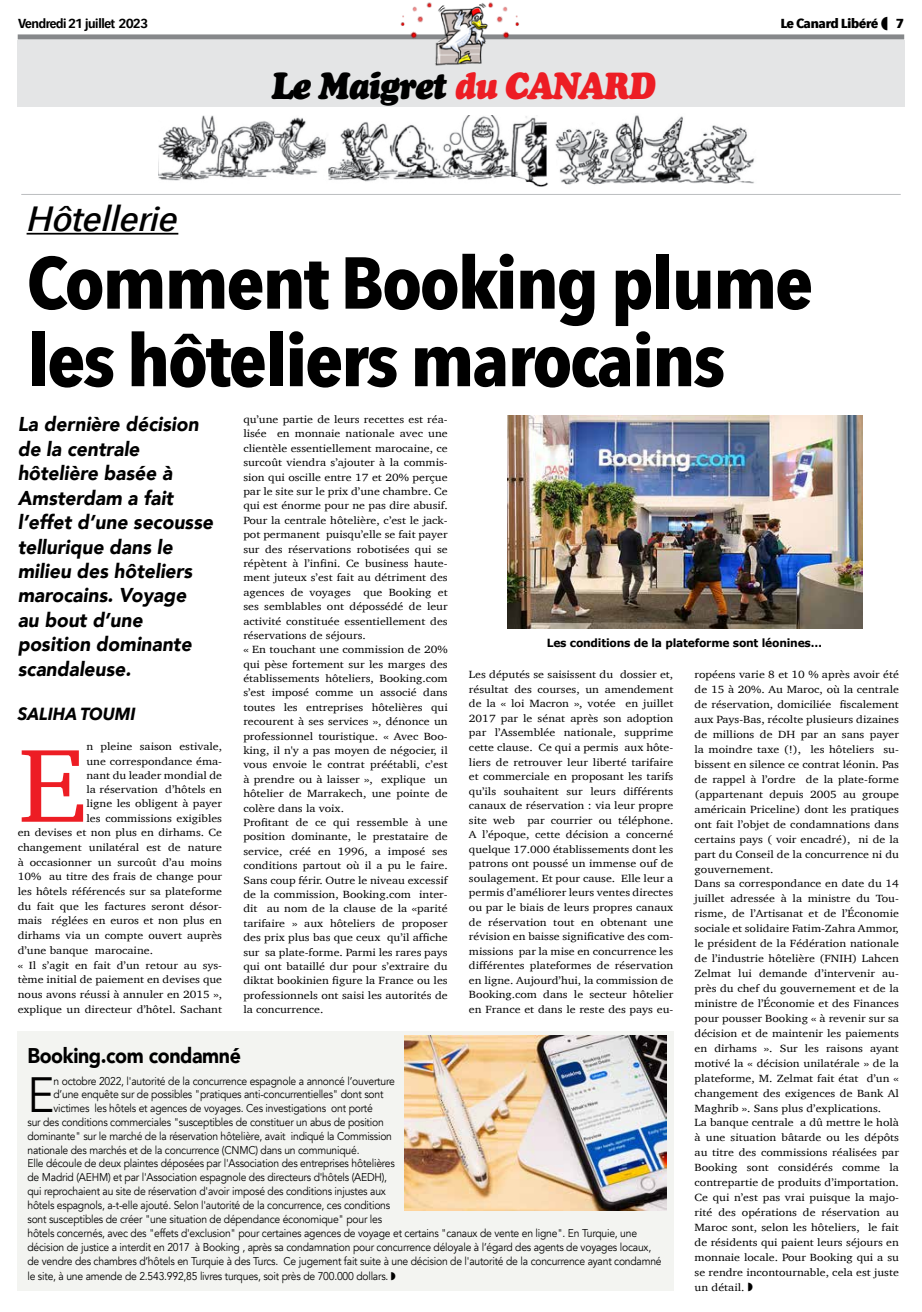
<style>
.page{position:relative;width:922px;height:1312px;background:#fff}
.page>*{position:absolute;margin:0;border:0;box-sizing:border-box;transform-origin:0 0}
.t1{font:106.25px "Charter";color:#ed1d24;scale:1.12 1}
.t2{font:700 72.5px/77.5px "Avenir Next Condensed";letter-spacing:-.03em;color:#000;scale:1.12 1}
.t3{font:49.38px "Avenir";color:#000;scale:.92 1}
.t4{font:italic 37.5px "Cooper Black Std";letter-spacing:-.04em;color:#000;scale:.9 1}
.t5{font:italic 500 34.88px "Avenir Next Condensed";letter-spacing:-.03em;color:#000;scale:1.33 1}
.t6{font:900 21.25px "Avenir";letter-spacing:-.02em;color:#000;scale:.92 1}
.t7{font:italic 900 20px/24.4px "Avenir";color:#000;scale:.95 1}
.t8{font:italic 700 17.5px "Avenir Next";color:#000;scale:.94 1}
.t9{font:600 13px "Avenir Next Condensed";letter-spacing:-.06em;color:#000;scale:1.25 1}
.t10{font:700 13px "Avenir Next Condensed";letter-spacing:-.04em;color:#000;scale:1.25 1}
.t11{font:11.25px "Avenir";letter-spacing:-.02em;color:#000;scale:.92 1}
.t12{font:700 11.25px "Verdana";letter-spacing:-.02em;color:#000;scale:.96 1}
.t13{font:10.75px/14.4px "Charter";color:#000;scale:1.12 1}
.s1{color:#ed1d24}
</style>
<div class="page">
<img style="left:159px;top:116px;width:389px;height:71px">
<img style="left:555px;top:115px;width:200px;height:70px">
<div style="left:17px;top:40px;width:887px;height:67px;background:#e4e5e6"></div>
<hr style="left:21px;top:194px;width:879px;height:1px;background:#bcbec0">
<div style="left:18px;top:34px;width:886px;height:5px;background:#86888a"></div>
<img style="left:395px;top:2px;width:131px;height:64px">
<hr style="left:27px;top:233px;width:151px;height:1px;background:#000">
<img style="left:507px;top:415px;width:355px;height:213px">
<div style="left:17px;top:1031px;width:656px;height:259px;background:#f3f4f1"></div>
<img style="left:404px;top:1035px;width:262px;height:174px">
<p class="t9" style="left:18px;top:12px;width:105px">Vendredi 21 juillet 2023</p>
<p class="t10" style="left:780px;top:15px;width:80px">Le Canard Libéré</p>
<p class="t10" style="left:895px;top:15px;width:8px">7</p>
<h3 class="t4" style="left:271px;top:63px;width:428px">Le Maigret <span class="s1">du CANARD</span></h3>
<h3 class="t5" style="left:27px;top:198px;width:116px">Hôtellerie</h3>
<h2 class="t2" style="left:27px;top:244px;width:703px">Comment Booking plume les hôteliers marocains</h2>
<h3 class="t7" style="left:18px;top:412px;width:207px">La dernière décision de la centrale hôtelière basée à<br>Amsterdam a fait l’effet d’une secousse tellurique dans le milieu des hôteliers marocains. Voyage<br>au bout d’une position dominante scandaleuse.</h3>
<h3 class="t8" style="left:18px;top:699px;width:127px">SALIHA TOUMI</h3>
<h1 class="t1" style="left:18px;top:693px;width:63px">E</h1>
<p class="t13" style="left:243px;top:412px;width:184px">qu’une partie de leurs recettes est réa&shy;lisée en monnaie nationale avec une clientèle essentiellement marocaine, ce surcoût viendra s’ajouter à la commis&shy;sion qui oscille entre 17 et 20% perçue par le site sur le prix d’une chambre. Ce qui est énorme pour ne pas dire abusif.<br>Pour la centrale hôtelière, c’est le jack&shy;pot permanent puisqu’elle se fait payer sur des réservations robotisées qui se répètent à l’infini. Ce business haute&shy;ment juteux s’est fait au détriment des agences de voyages que Booking et ses semblables ont dépossédé de leur activité constituée essentiellement des réservations de séjours.<br>« En touchant une commission de 20% qui pèse fortement sur les marges des établissements hôteliers, Booking.com s’est imposé comme un associé dans toutes les entreprises hôtelières qui recourent à ses services », dénonce un professionnel touristique. « Avec Boo&shy;king, il n'y a pas moyen de négocier, il vous envoie le contrat préétabli, c’est à prendre ou à laisser », explique un hôtelier de Marrakech, une pointe de colère dans la voix.<br>Profitant de ce qui ressemble à une position dominante, le prestataire de service, créé en 1996, a imposé ses conditions partout où il a pu le faire.<br>Sans coup férir. Outre le niveau excessif de la commission, Booking.com inter&shy;dit au nom de la clause de la «parité tarifaire » aux hôteliers de proposer des prix plus bas que ceux qu’il affiche sur sa plate-forme. Parmi les rares pays qui ont bataillé dur pour s’extraire du diktat bookinien figure la France ou les professionnels ont saisi les autorités de la concurrence.</p>
<p class="t12" style="left:546px;top:635px;width:288px">Les conditions de la plateforme sont léonines…</p>
<p class="t13" style="left:469px;top:667px;width:184px;text-align:justify">Les députés se saisissent du dossier et, résultat des courses, un amendement de la « loi Macron », votée en juillet 2017 par le sénat après son adoption par l’Assemblée nationale, supprime cette clause. Ce qui a permis aux hôte&shy;liers de retrouver leur liberté tarifaire et commerciale en proposant les tarifs qu’ils souhaitent sur leurs différents canaux de réservation : via leur propre site web par courrier ou téléphone.<br>A l’époque, cette décision a concerné quelque 17.000 établissements dont les patrons ont poussé un immense ouf de soulagement. Et pour cause. Elle leur a permis d’améliorer leurs ventes directes ou par le biais de leurs propres canaux de réservation tout en obtenant une révision en baisse significative des com&shy;missions par la mise en concurrence les différentes plateformes de réservation en ligne. Aujourd’hui, la commission de Booking.com dans le secteur hôtelier en France et dans le reste des pays eu-</p>
<p class="t13" style="left:694px;top:667px;width:184px;line-height:14.9px">ropéens varie 8 et 10 % après avoir été de 15 à 20%. Au Maroc, où la centrale de réservation, domiciliée fiscalement aux Pays-Bas, récolte plusieurs dizaines de millions de DH par an sans payer la moindre taxe (!), les hôteliers su&shy;bissent en silence ce contrat léonin. Pas de rappel à l’ordre de la plate-forme (appartenant depuis 2005 au groupe américain Priceline) dont les pratiques ont fait l’objet de condamnations dans certains pays ( voir encadré), ni de la part du Conseil de la concurrence ni du gouvernement.<br>Dans sa correspondance en date du 14 juillet adressée à la ministre du Tou&shy;risme, de l’Artisanat et de l’Économie sociale et solidaire Fatim-Zahra Ammor, le président de la Fédération nationale de l’industrie hôtelière (FNIH) Lahcen Zelmat lui demande d’intervenir au&shy;près du chef du gouvernement et de la ministre de l’Économie et des Finances pour pousser Booking « à revenir sur sa décision et de maintenir les paiements en dirhams ». Sur les raisons ayant motivé la « décision unilatérale » de la plateforme, M. Zelmat fait état d’un « changement des exigences de Bank Al Maghrib ». Sans plus d’explications.<br>La banque centrale a dû mettre le holà à une situation bâtarde ou les dépôts au titre des commissions réalisées par Booking sont considérés comme la contrepartie de produits d’importation.<br>Ce qui n’est pas vrai puisque la majo&shy;rité des opérations de réservation au Maroc sont, selon les hôteliers, le fait de résidents qui paient leurs séjours en monnaie locale. Pour Booking qui a su se rendre incontournable, cela est juste un détail.</p>
<p class="t13" style="left:86px;top:739px;width:122px">n pleine saison estivale,</p>
<p class="t13" style="left:86px;top:753px;width:122px">une correspondance éma-</p>
<p class="t13" style="left:86px;top:767px;width:122px">nant du leader mondial de</p>
<p class="t13" style="left:86px;top:782px;width:122px">la réservation d’hôtels en</p>
<p class="t13" style="left:86px;top:796px;width:122px">ligne les obligent à payer</p>
<p class="t13" style="left:86px;top:810px;width:122px">les commissions exigibles</p>
<p class="t13" style="left:18px;top:825px;width:184px">en devises et non plus en dirhams. Ce</p>
<p class="t13" style="left:18px;top:839px;width:184px">changement unilatéral est de nature</p>
<p class="t13" style="left:18px;top:854px;width:184px">à occasionner un surcoût d’au moins</p>
<p class="t13" style="left:18px;top:869px;width:184px">10% au titre des frais de change pour</p>
<p class="t13" style="left:18px;top:883px;width:184px">les hôtels référencés sur sa plateforme</p>
<p class="t13" style="left:18px;top:898px;width:184px">du fait que les factures seront désor-</p>
<p class="t13" style="left:18px;top:913px;width:184px">mais réglées en euros et non plus en</p>
<p class="t13" style="left:18px;top:927px;width:184px">dirhams via un compte ouvert auprès</p>
<p class="t13" style="left:18px;top:942px;width:122px">d’une banque marocaine.</p>
<p class="t13" style="left:18px;top:957px;width:184px">« Il s’agit en fait d’un retour au sys-</p>
<p class="t13" style="left:18px;top:971px;width:184px">tème initial de paiement en devises que</p>
<p class="t13" style="left:18px;top:986px;width:184px">nous avons réussi à annuler en 2015 »,</p>
<p class="t13" style="left:18px;top:1001px;width:184px">explique un directeur d’hôtel. Sachant</p>
<h3 class="t6" style="left:27px;top:1037px;width:233px">Booking.com condamné</h3>
<h3 class="t3" style="left:27px;top:1065px;width:31px">E</h3>
<p class="t11" style="left:53px;top:1074px;width:372px">n octobre 2022, l'autorité de la concurrence espagnole a annoncé l’ouverture</p>
<p class="t11" style="left:53px;top:1087px;width:360px">d’une enquête sur de possibles "pratiques anti-concurrentielles" dont sont</p>
<p class="t11" style="left:53px;top:1101px;width:348px">victimes les hôtels et agences de voyages. Ces investigations ont porté</p>
<p class="t11" style="left:27px;top:1114px;width:389px">sur des conditions commerciales "susceptibles de constituer un abus de position</p>
<p class="t11" style="left:27px;top:1128px;width:397px">dominante" sur le marché de la réservation hôtelière, avait indiqué la Commission</p>
<p class="t11" style="left:27px;top:1142px;width:362px">nationale des marchés et de la concurrence (CNMC) dans un communiqué.</p>
<p class="t11" style="left:27px;top:1156px;width:401px">Elle découle de deux plaintes déposées par l'Association des entreprises hôtelières</p>
<p class="t11" style="left:27px;top:1170px;width:392px">de Madrid (AEHM) et par l'Association espagnole des directeurs d'hôtels (AEDH),</p>
<p class="t11" style="left:27px;top:1184px;width:391px">qui reprochaient au site de réservation d'avoir imposé des conditions injustes aux</p>
<p class="t11" style="left:27px;top:1198px;width:396px">hôtels espagnols, a-t-elle ajouté. Selon l'autorité de la concurrence, ces conditions</p>
<p class="t11" style="left:27px;top:1212px;width:387px">sont susceptibles de créer "une situation de dépendance économique" pour les</p>
<p class="t11" style="left:27px;top:1225px;width:664px">hôtels concernés, avec des "effets d'exclusion" pour certaines agences de voyage et certains "canaux de vente en ligne". En Turquie, une</p>
<p class="t11" style="left:27px;top:1239px;width:679px">décision de justice a interdit en 2017 à Booking , après sa condamnation pour concurrence déloyale à l’égard des agents de voyages locaux,</p>
<p class="t11" style="left:27px;top:1253px;width:690px">de vendre des chambres d’hôtels en Turquie à des Turcs. Ce jugement fait suite à une décision de l'autorité de la concurrence ayant condamné</p>
<p class="t11" style="left:27px;top:1269px;width:394px">le site, à une amende de 2.543.992,85 livres turques, soit près de 700.000 dollars.</p>
</div>
